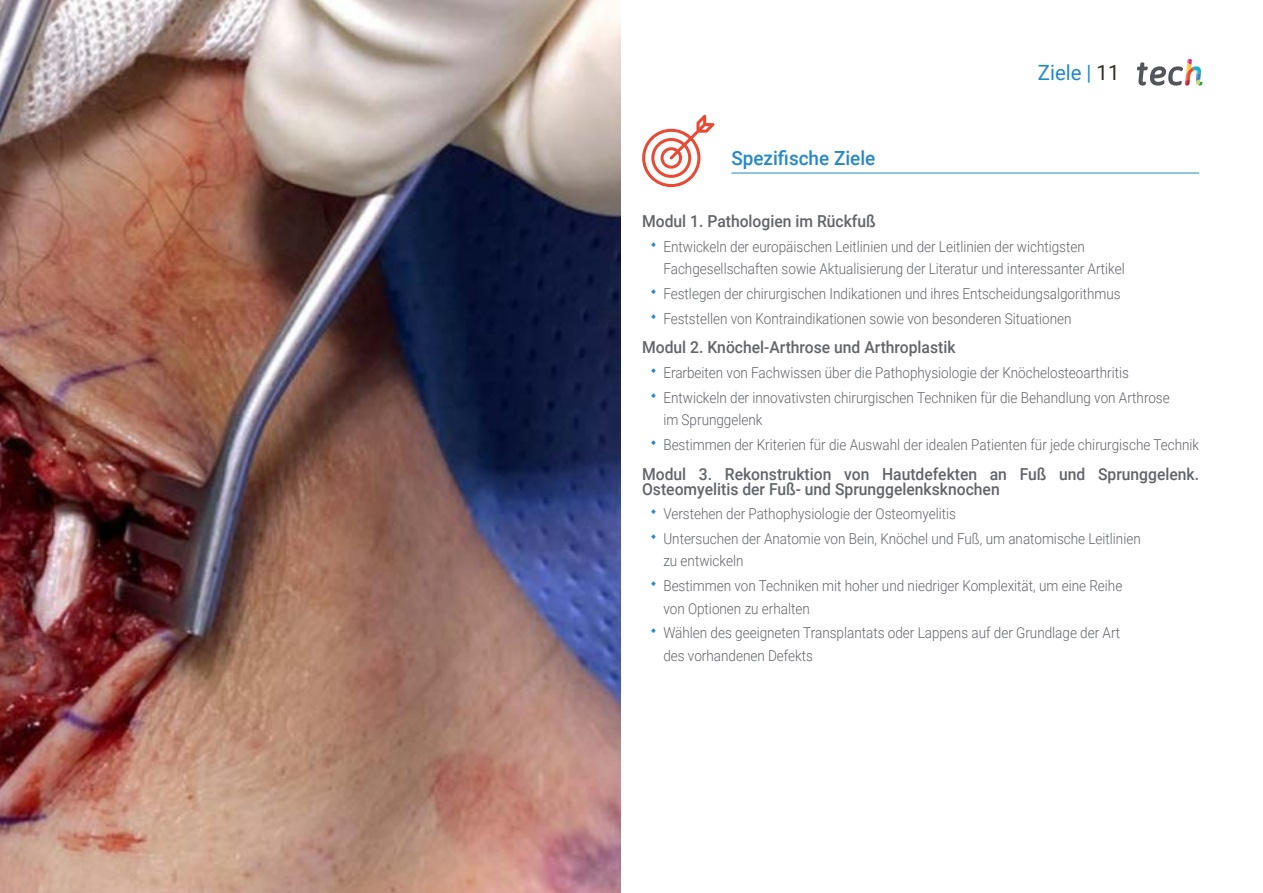
<style>
.page{position:relative;width:1263px;height:893px;background:#fff}
.page>*{position:absolute;margin:0;border:0;box-sizing:border-box;transform-origin:0 0}
.t1{font:21px "Roboto";color:#2488c9}
.t2{font:500 19.5px "Roboto";color:#2488c9}
.t3{font:500 16.5px/15px "Roboto";color:#61646a;scale:.95 1}
.t4{font:300 15px/24.6px "Roboto";color:#61646a;scale:.9 1}
.s1{color:#312e20}
</style>
<div class="page">
<hr style="left:731px;top:173px;width:468px;height:1px;background:#2488c9">
<svg style="left:642px;top:115px;width:72px;height:72px"></svg>
<svg style="left:1137px;top:59px;width:65px;height:27px"></svg>
<img style="left:0;top:0;width:621px;height:893px">
<h2 class="t2" style="left:731px;top:144px;width:145px">Spezifische Ziele</h2>
<h1 class="t1" style="left:1038px;top:57px;width:83px">Ziele | <span class="s1">11</span></h1>
<p class="t3" style="left:642px;top:213px;width:247px">Modul 1. Pathologien im Rückfuß</p>
<p class="t4" style="left:663px;top:235px;width:514px;line-height:22.5px">Entwickeln der europäischen Leitlinien und der Leitlinien der wichtigsten<br>Fachgesellschaften sowie Aktualisierung der Literatur und interessanter Artikel</p>
<p class="t4" style="left:663px;top:281px;width:510px">Festlegen der chirurgischen Indikationen und ihres Entscheidungsalgorithmus<br>Feststellen von Kontraindikationen sowie von besonderen Situationen</p>
<p class="t3" style="left:642px;top:339px;width:331px">Modul 2. Knöchel-Arthrose und Arthroplastik</p>
<p class="t4" style="left:663px;top:360px;width:564px">Erarbeiten von Fachwissen über die Pathophysiologie der Knöchelosteoarthritis<br>Entwickeln der innovativsten chirurgischen Techniken für die Behandlung von Arthrose</p>
<p class="t4" style="left:663px;top:407px;width:597px">im Sprunggelenk<br>Bestimmen der Kriterien für die Auswahl der idealen Patienten für jede chirurgische Technik</p>
<p class="t3" style="left:642px;top:466px;width:588px">Modul 3. Rekonstruktion von Hautdefekten an Fuß und Sprunggelenk.<br>Osteomyelitis der Fuß- und Sprunggelenksknochen</p>
<p class="t4" style="left:663px;top:501px;width:532px">Verstehen der Pathophysiologie der Osteomyelitis<br>Untersuchen der Anatomie von Bein, Knöchel und Fuß, um anatomische Leitlinien</p>
<p class="t4" style="left:663px;top:548px;width:511px">zu entwickeln<br>Bestimmen von Techniken mit hoher und niedriger Komplexität, um eine Reihe</p>
<p class="t4" style="left:663px;top:595px;width:509px">von Optionen zu erhalten<br>Wählen des geeigneten Transplantats oder Lappens auf der Grundlage der Art</p>
<p class="t4" style="left:663px;top:642px;width:168px">des vorhandenen Defekts</p>
</div>
